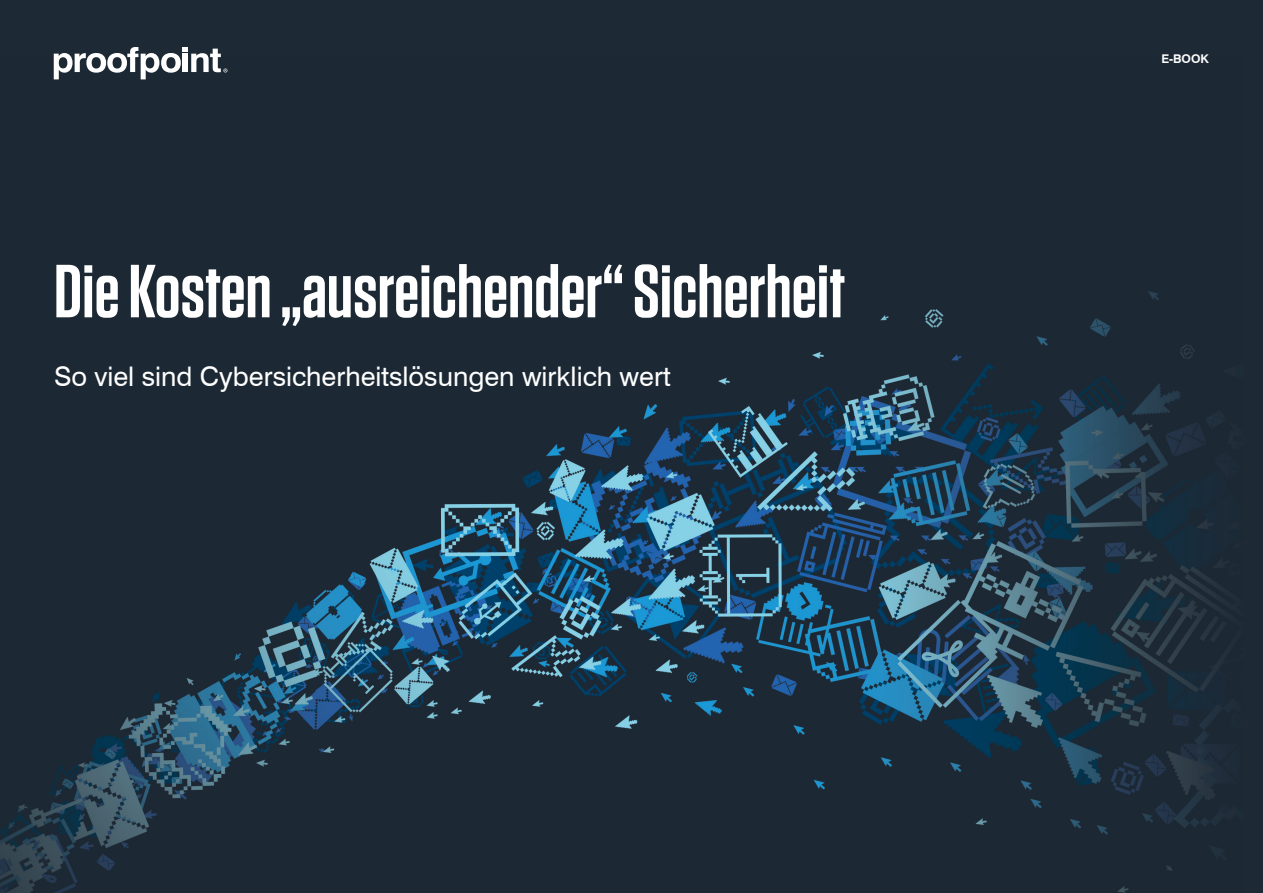
<style>
.page{position:relative;width:1263px;height:893px;background:#1d2935}
.page>*{position:absolute;margin:0;border:0;box-sizing:border-box;transform-origin:0 0}
.t1{font:600 75px "Tungsten";color:#fff}
.t2{font:27px "Swiss 721 BT";color:#fff}
.t3{font:700 12px "Swiss 721 BT";color:#fff}
</style>
<div class="page">
<img style="left:0;top:55px;width:1215px;height:838px">
<svg style="left:54px;top:47px;width:173px;height:32px"></svg>
<h1 class="t1" style="left:54px;top:252px;width:793px">Die Kosten „ausreichender“ Sicherheit</h1>
<p class="t2" style="left:54px;top:360px;width:618px">So viel sind Cybersicherheitslösungen wirklich wert</p>
<p class="t3" style="left:1161px;top:51px;width:49px">E-BOOK</p>
</div>
